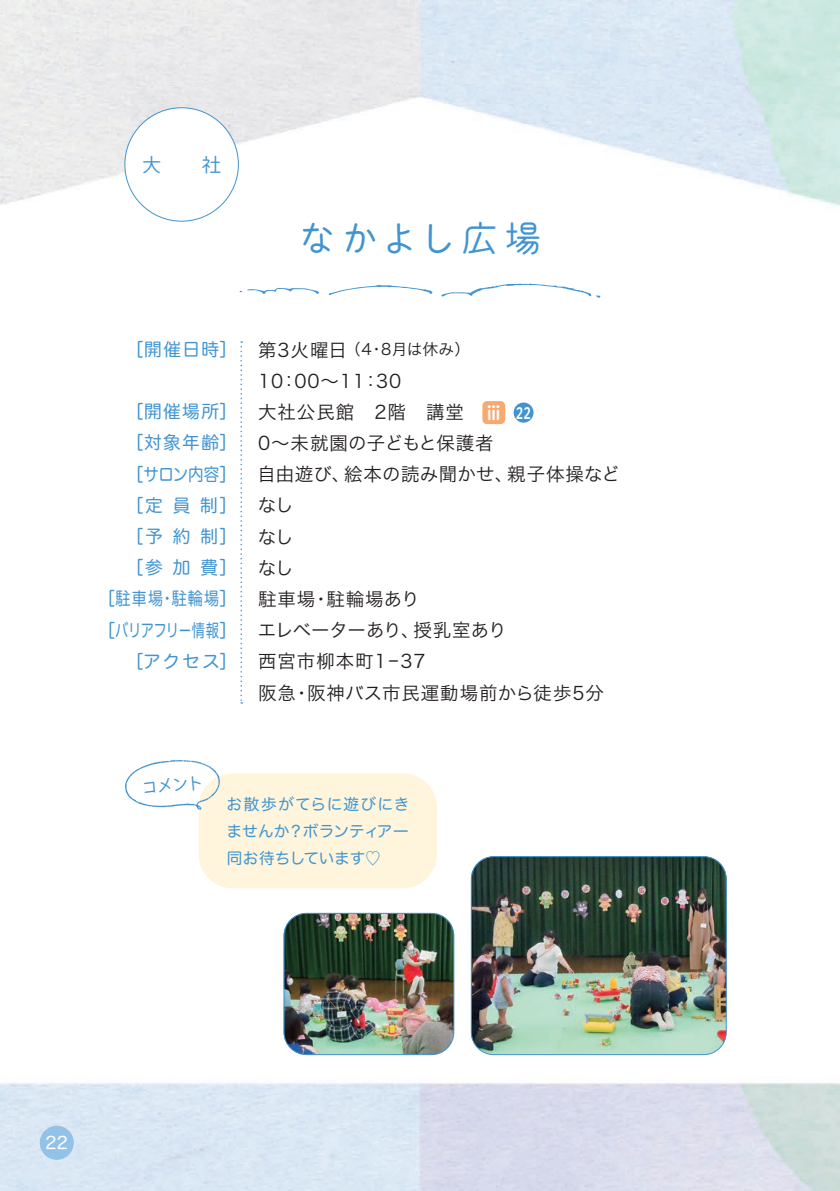
<style>
.page{position:relative;width:840px;height:1191px;background:#fff}
.page>*{position:absolute;margin:0;border:0;box-sizing:border-box;transform-origin:0 0}
.t1{font:36.8px "Marumaru Gothic 1 ALARGER";letter-spacing:.135em;color:#4194d0}
.t2{font:19.8px "Marumaru Gothic 1 ALARGER";color:#4194d0}
.t3{font:18.4px/31.2px "Hiragino Sans Pr 6 N W3";letter-spacing:.05em;color:#231f20}
.t4{font:17.8px/31.2px "Hira Maru Pro N W4";letter-spacing:.075em;color:#4194d0;text-align:right}
.t5{font:17px "Marumaru Gothic 1 ALARGER";color:#4194d0}
.t6{font:17px "Hira Maru Pro N W4";color:#fff}
.t7{font:15.6px/27px "Hira Maru Pro N W4";letter-spacing:.015em;color:#4194d0;text-align:justify}
.t8{font:15.6px "Hiragino Sans Pr 6 N W3";letter-spacing:.015em;color:#231f20}
.t9{font:15.6px "Hiragino UD Sans R Std N W6";color:#fff;scale:.8 1}
.s1{font-size:18.4px}
</style>
<div class="page">
<img style="left:0;top:0;width:839px;height:1191px">
<div style="left:40px;top:1125px;width:34px;height:34px;background:#93c2e8;border-radius:50%"></div>
<img style="left:471px;top:856px;width:255px;height:198px">
<div style="left:471px;top:856px;width:255px;height:198px;border:1px solid #4194d0;border-radius:22px"></div>
<img style="left:283px;top:913px;width:171px;height:141px">
<div style="left:283px;top:913px;width:171px;height:141px;border:1px solid #4194d0;border-radius:22px"></div>
<div style="left:125px;top:108px;width:113px;height:113px;background:#fff;border-radius:50%"></div>
<svg style="left:328px;top:285px;width:104px;height:10px"></svg>
<svg style="left:239px;top:288px;width:80px;height:6px"></svg>
<svg style="left:441px;top:283px;width:159px;height:15px"></svg>
<svg style="left:240px;top:341px;width:2px;height:362px"></svg>
<div style="left:198px;top:773px;width:239px;height:115px;background:#fef5dc;border-radius:34px"></div>
<svg style="left:125px;top:760px;width:95px;height:50px"></svg>
<div style="left:482px;top:401px;width:23px;height:23px;background:#f9a86f;border-radius:5px"></div>
<div style="left:513px;top:402px;width:20px;height:21px;background:#4194d0;border-radius:10px"></div>
<p class="t2" style="left:142px;top:154px;width:21px">大</p>
<p class="t2" style="left:201px;top:154px;width:21px">社</p>
<h1 class="t1" style="left:298px;top:220px;width:244px">なかよし広場</h1>
<p class="t4" style="left:126px;top:332px;width:112px">［開催日時］</p>
<p class="t4" style="left:98px;top:395px;width:140px">［開催場所］<br>［対象年齢］<br>［サロン内容］<br>［定員制］<br>［予約制］<br>［参加費］<br>［駐車場・駐輪場］［バリアフリー情報］［アクセス］</p>
<p class="t5" style="left:140px;top:778px;width:64px;rotate:-5deg">コメント</p>
<p class="t8" style="left:258px;top:336px;width:213px"><span class="s1">第3火曜日</span> （4・8月は休み）</p>
<p class="t3" style="left:257px;top:364px;width:364px">10：00〜11：30<br>大社公民館　2階　講堂<br>0〜未就園の子どもと保護者<br>自由遊び、絵本の読み聞かせ、親子体操などなし<br>なし<br>なし<br>駐車場・駐輪場あり<br>エレベーターあり、授乳室あり<br>西宮市柳本町1－37<br>阪急・阪神バス市民運動場前から徒歩5分</p>
<p class="t9" style="left:484px;top:401px;width:60px"><span class="s1">ⅲ</span> 22</p>
<p class="t7" style="left:226px;top:789px;width:184px">お散歩がてらに遊びにきませんか？ボランティア一同お待ちしています♡</p>
<p class="t6" style="left:46px;top:1128px;width:24px">22</p>
</div>
